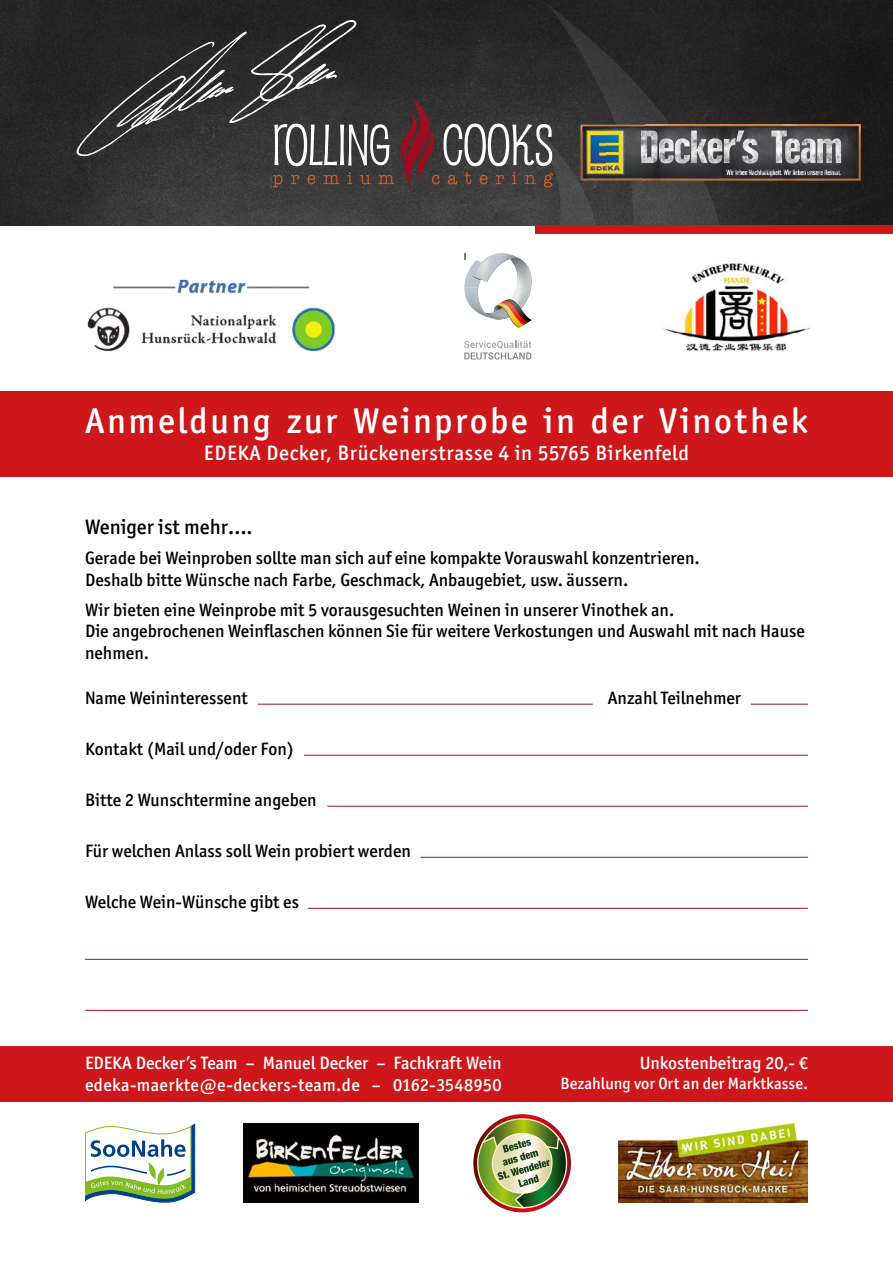
<style>
.page{position:relative;width:893px;height:1263px;background:#fff}
.page>*{position:absolute;margin:0;border:0;box-sizing:border-box;transform-origin:0 0}
.t1{font:500 36px "Officina Sans ITC Std";letter-spacing:.07em;color:#fff}
.t2{font:500 21px "Officina Sans ITC Std";letter-spacing:.03em;color:#fff}
.t3{font:500 21px "Officina Sans ITC Std";color:#000}
.t4{font:500 18px/21.6px "Officina Sans ITC Std";color:#000}
.t5{font:500 18px/21.6px "Officina Sans ITC Std";color:#fff}
.t6{font:500 16.5px "Officina Sans ITC Std";color:#fff}
</style>
<div class="page">
<img style="left:0;top:0;width:893px;height:225px">
<svg style="left:438px;top:4px;width:332px;height:221px;background:#2f2f2f"></svg>
<svg style="left:273px;top:175px;width:9px;height:12px"></svg>
<svg style="left:291px;top:175px;width:8px;height:9px"></svg>
<svg style="left:307px;top:175px;width:8px;height:9px"></svg>
<svg style="left:324px;top:175px;width:15px;height:9px"></svg>
<svg style="left:347px;top:172px;width:5px;height:12px"></svg>
<svg style="left:360px;top:175px;width:11px;height:9px"></svg>
<svg style="left:379px;top:175px;width:15px;height:9px"></svg>
<svg style="left:400px;top:98px;width:153px;height:90px;background:#59494a"></svg>
<svg style="left:76px;top:20px;width:314px;height:146px;background:#404040"></svg>
<img style="left:580px;top:125px;width:66px;height:7px">
<img style="left:646px;top:125px;width:8px;height:45px">
<img style="left:580px;top:132px;width:7px;height:49px">
<img style="left:624px;top:132px;width:18px;height:42px">
<img style="left:642px;top:164px;width:4px;height:17px">
<svg style="left:646px;top:170px;width:8px;height:11px"></svg>
<img style="left:587px;top:174px;width:55px;height:7px">
<img style="left:654px;top:125px;width:66px;height:56px">
<img style="left:729px;top:125px;width:131px;height:56px">
<img style="left:720px;top:125px;width:9px;height:45px">
<img style="left:586px;top:129px;width:38px;height:47px">
<img style="left:641px;top:130px;width:117px;height:34px">
<img style="left:771px;top:130px;width:70px;height:34px">
<svg style="left:720px;top:170px;width:121px;height:11px"></svg>
<img style="left:726px;top:170px;width:114px;height:5px">
<div style="left:536px;top:225px;width:357px;height:9px;background:#cd171a"></div>
<div style="left:0;top:1046px;width:893px;height:55px;background:#cd171a"></div>
<img style="left:87px;top:279px;width:248px;height:73px">
<svg style="left:85px;top:1124px;width:110px;height:78px"></svg>
<svg style="left:464px;top:340px;width:67px;height:19px"></svg>
<svg style="left:464px;top:253px;width:68px;height:75px"></svg>
<img style="left:662px;top:263px;width:149px;height:89px">
<img style="left:618px;top:1124px;width:190px;height:78px">
<svg style="left:473px;top:1114px;width:98px;height:98px"></svg>
<img style="left:477px;top:1118px;width:90px;height:90px">
<img style="left:244px;top:1124px;width:174px;height:78px">
<div style="left:0;top:391px;width:893px;height:85px;background:#cd171a"></div>
<hr style="left:258px;top:704px;width:335px;height:1px;background:#9d0d21">
<hr style="left:751px;top:704px;width:57px;height:1px;background:#9d0d21">
<hr style="left:304px;top:755px;width:504px;height:1px;background:#9d0d21">
<hr style="left:327px;top:806px;width:481px;height:1px;background:#9d0d21">
<hr style="left:421px;top:857px;width:387px;height:1px;background:#9d0d21">
<hr style="left:308px;top:908px;width:500px;height:1px;background:#9d0d21">
<hr style="left:85px;top:959px;width:723px;height:1px;background:#9d0d21">
<hr style="left:85px;top:1010px;width:723px;height:1px;background:#9d0d21">
<h1 class="t1" style="left:85px;top:400px;width:724px">Anmeldung zur Weinprobe in der Vinothek</h1>
<p class="t2" style="left:204px;top:441px;width:487px">EDEKA Decker, Brückenerstrasse 4 in 55765 Birkenfeld</p>
<p class="t3" style="left:85px;top:514px;width:169px">Weniger ist mehr….</p>
<p class="t4" style="left:85px;top:547px;width:616px">Gerade bei Weinproben sollte man sich auf eine kompakte Vorauswahl konzentrieren.<br>Deshalb bitte Wünsche nach Farbe, Geschmack, Anbaugebiet, usw. äussern.</p>
<p class="t4" style="left:85px;top:599px;width:721px">Wir bieten eine Weinprobe mit 5 vorausgesuchten Weinen in unserer Vinothek an.<br>Die angebrochenen Weinflaschen können Sie für weitere Verkostungen und Auswahl mit nach Hause nehmen.</p>
<p class="t4" style="left:85px;top:687px;width:164px">Name Weininteressent</p>
<p class="t4" style="left:608px;top:687px;width:135px">Anzahl Teilnehmer</p>
<p class="t4" style="left:85px;top:738px;width:211px">Kontakt (Mail und/oder Fon)</p>
<p class="t4" style="left:85px;top:789px;width:233px">Bitte 2 Wunschtermine angeben</p>
<p class="t4" style="left:85px;top:840px;width:327px">Für welchen Anlass soll Wein probiert werden</p>
<p class="t4" style="left:85px;top:891px;width:215px">Welche Wein-Wünsche gibt es</p>
<p class="t5" style="left:85px;top:1052px;width:418px">EDEKA Decker’s Team – Manuel Decker – Fachkraft Wein edeka-maerkte@e-deckers-team.de – 0162-3548950</p>
<p class="t5" style="left:640px;top:1052px;width:170px">Unkostenbeitrag 20,- €</p>
<p class="t6" style="left:561px;top:1074px;width:249px">Bezahlung vor Ort an der Marktkasse.</p>
</div>
